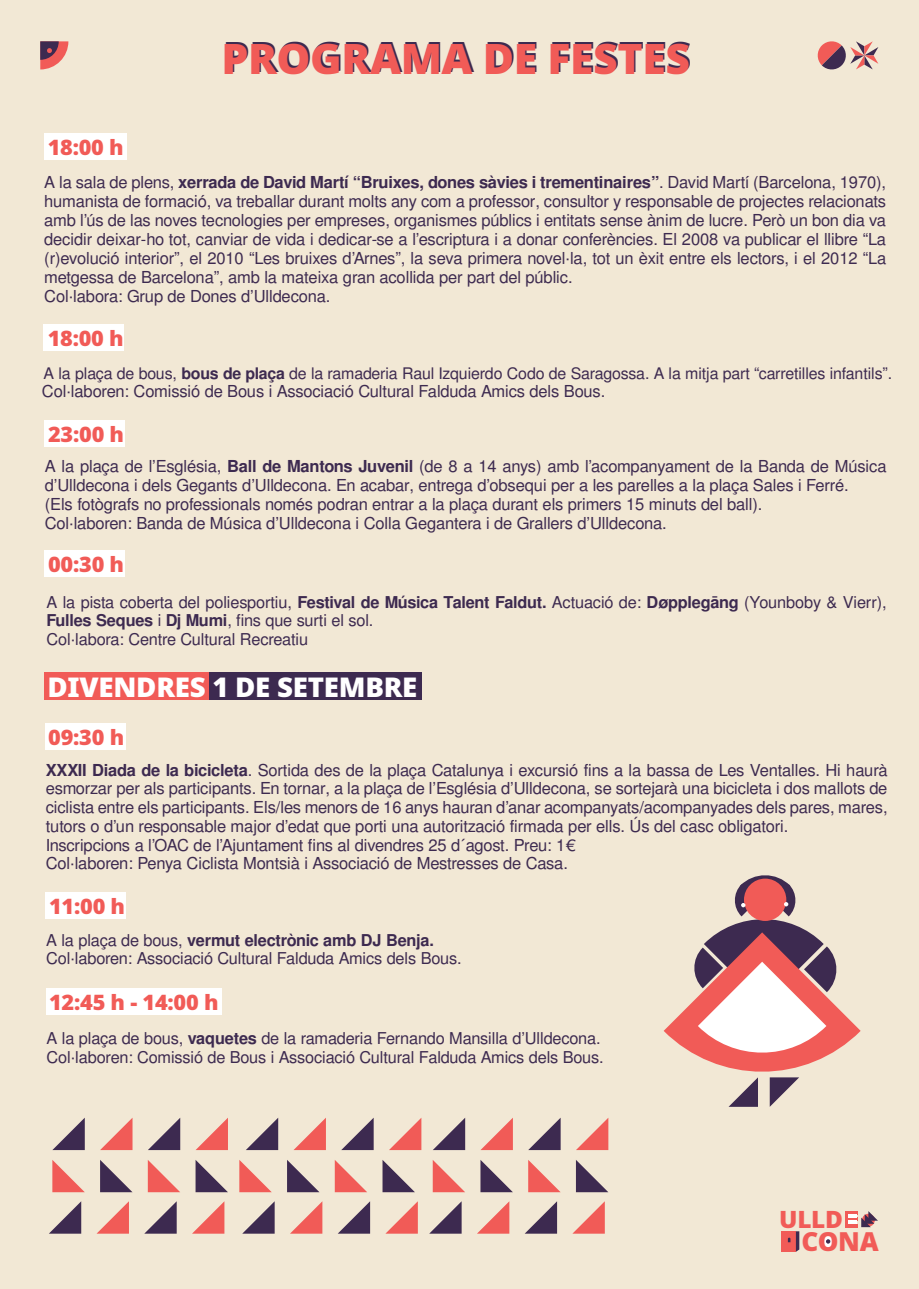
<style>
.page{position:relative;width:919px;height:1289px;background:#fff}
.page>*{position:absolute;margin:0;border:0;box-sizing:border-box;transform-origin:0 0}
.t1{font:900 41.7px "Noto Sans";letter-spacing:-.01em;color:#3d2a50}
.t2{font:900 27px "Noto Sans";letter-spacing:-.01em;color:#fff}
.t3{font:900 26.1px "Noto Sans";color:#f15b57}
.t4{font:900 23.7px "Noto Sans";color:#f15b57}
.t5{font:900 21.15px "Noto Sans";letter-spacing:-.01em;color:#f15b57}
.t6{font:16.5px/18.9px "Free Sans";letter-spacing:-.015em;color:#3d2a50}
.t7{font:16.35px/18.8px "Free Sans";letter-spacing:-.005em;color:#3d2a50}
.t8{font:15.9px "Free Sans";letter-spacing:-.005em;color:#3d2a50}
.s1{font-weight:700}
</style>
<div class="page">
<div style="left:0;top:0;width:918px;height:1288px;background:#f2e8d5"></div>
<svg style="left:817px;top:41px;width:61px;height:29px"></svg>
<svg style="left:40px;top:41px;width:28px;height:28px"></svg>
<div style="left:781px;top:1231px;width:14px;height:20px;background:#f15b57"></div>
<svg style="left:787px;top:1231px;width:12px;height:20px"></svg>
<div style="left:821px;top:1234px;width:13px;height:14px;background:#fff;border-radius:50%"></div>
<svg style="left:826px;top:1239px;width:4px;height:4px"></svg>
<svg style="left:845px;top:1211px;width:32px;height:16px"></svg>
<div style="left:44px;top:133px;width:82px;height:26px;background:#fff"></div>
<div style="left:44px;top:324px;width:80px;height:27px;background:#fff"></div>
<div style="left:45px;top:421px;width:80px;height:26px;background:#fff"></div>
<div style="left:45px;top:551px;width:80px;height:26px;background:#fff"></div>
<svg style="left:576px;top:1160px;width:32px;height:32px"></svg>
<svg style="left:528px;top:1160px;width:32px;height:32px"></svg>
<svg style="left:480px;top:1160px;width:33px;height:32px"></svg>
<svg style="left:432px;top:1160px;width:33px;height:32px"></svg>
<svg style="left:382px;top:1160px;width:33px;height:32px"></svg>
<svg style="left:335px;top:1160px;width:32px;height:32px"></svg>
<svg style="left:287px;top:1160px;width:32px;height:32px"></svg>
<svg style="left:239px;top:1160px;width:33px;height:32px"></svg>
<svg style="left:195px;top:1160px;width:33px;height:32px"></svg>
<svg style="left:148px;top:1160px;width:32px;height:32px"></svg>
<svg style="left:100px;top:1160px;width:32px;height:32px"></svg>
<svg style="left:52px;top:1160px;width:33px;height:32px"></svg>
<svg style="left:52px;top:1117px;width:33px;height:33px"></svg>
<svg style="left:100px;top:1118px;width:32px;height:32px"></svg>
<svg style="left:148px;top:1118px;width:32px;height:32px"></svg>
<svg style="left:196px;top:1118px;width:32px;height:32px"></svg>
<svg style="left:246px;top:1118px;width:32px;height:32px"></svg>
<svg style="left:293px;top:1118px;width:33px;height:32px"></svg>
<svg style="left:341px;top:1118px;width:32px;height:32px"></svg>
<svg style="left:389px;top:1118px;width:32px;height:32px"></svg>
<svg style="left:433px;top:1118px;width:32px;height:32px"></svg>
<svg style="left:480px;top:1118px;width:33px;height:32px"></svg>
<svg style="left:528px;top:1118px;width:32px;height:32px"></svg>
<svg style="left:576px;top:1118px;width:32px;height:32px"></svg>
<svg style="left:49px;top:1201px;width:32px;height:32px"></svg>
<svg style="left:97px;top:1201px;width:32px;height:32px"></svg>
<svg style="left:145px;top:1201px;width:32px;height:32px"></svg>
<svg style="left:193px;top:1202px;width:31px;height:31px"></svg>
<svg style="left:243px;top:1202px;width:31px;height:31px"></svg>
<svg style="left:291px;top:1202px;width:31px;height:31px"></svg>
<svg style="left:338px;top:1201px;width:32px;height:32px"></svg>
<svg style="left:386px;top:1201px;width:32px;height:32px"></svg>
<svg style="left:430px;top:1202px;width:31px;height:31px"></svg>
<svg style="left:478px;top:1202px;width:31px;height:31px"></svg>
<svg style="left:525px;top:1201px;width:32px;height:32px"></svg>
<svg style="left:573px;top:1202px;width:31px;height:31px"></svg>
<div style="left:45px;top:672px;width:164px;height:28px;background:#f15b57"></div>
<div style="left:209px;top:672px;width:212px;height:28px;background:#3d2a50"></div>
<div style="left:45px;top:723px;width:80px;height:27px;background:#fff"></div>
<div style="left:46px;top:892px;width:80px;height:26px;background:#fff"></div>
<div style="left:46px;top:988px;width:175px;height:27px;background:#fff"></div>
<svg style="left:663px;top:875px;width:197px;height:231px"></svg>
<p class="t5" style="left:48px;top:131px;width:78px">18:00 h</p>
<h1 class="t1" style="left:223px;top:25px;width:470px">PROGRAMA DE FESTES</h1>
<p class="t6" style="left:44px;top:174px;width:843px">A la sala de plens, <span class="s1">xerrada de David Martí “Bruixes, dones sàvies i trementinaires”</span>. David Martí (Barcelona, 1970), humanista de formació, va treballar durant molts any com a professor, consultor y responsable de projectes relacionats amb l’ús de las noves tecnologies per empreses, organismes públics i entitats sense ànim de lucre. Però un bon dia va decidir deixar-ho tot, canviar de vida i dedicar-se a l’escriptura i a donar conferències. El 2008 va publicar el llibre “La (r)evolució interior”, el 2010 “Les bruixes d’Arnes”, la seva primera novel·la, tot un èxit entre els lectors, i el 2012 “La metgessa de Barcelona”, amb la mateixa gran acollida per part del públic.<br>Col·labora: Grup de Dones d’Ulldecona.</p>
<p class="t5" style="left:48px;top:322px;width:78px">18:00 h</p>
<p class="t8" style="left:44px;top:362px;width:850px">A la plaça de bous, <span class="s1">bous de plaça</span> de la ramaderia Raul Izquierdo Codo de Saragossa. A la mitja part “carretilles infantils”.</p>
<p class="t6" style="left:42px;top:383px;width:564px">Col·laboren: Comissió de Bous i Associació Cultural Falduda Amics dels Bous.</p>
<p class="t5" style="left:48px;top:418px;width:78px">23:00 h</p>
<p class="t6" style="left:45px;top:457px;width:843px">A la plaça de l’Església, <span class="s1">Ball de Mantons Juvenil</span> (de 8 a 14 anys) amb l’acompanyament de la Banda de Música d’Ulldecona i dels Gegants d’Ulldecona. En acabar, entrega d’obsequi per a les parelles a la plaça Sales i Ferré.<br>(Els fotògrafs no professionals només podran entrar a la plaça durant els primers 15 minuts del ball).<br>Col·laboren: Banda de Música d’Ulldecona i Colla Gegantera i de Grallers d’Ulldecona.</p>
<p class="t5" style="left:48px;top:548px;width:78px">00:30 h</p>
<p class="t7" style="left:47px;top:594px;width:841px">A la pista coberta del poliesportiu, <span class="s1">Festival de Música Talent Faldut.</span> Actuació de: <span class="s1">Døpplegāng</span> (Younboby &amp; Vierr),</p>
<p class="t7" style="left:47px;top:612px;width:328px"><span class="s1">Fulles Seques</span> i <span class="s1">Dj Mumi</span>, fins que surti el sol.<br>Col·labora: Centre Cultural Recreatiu</p>
<h2 class="t2" style="left:48px;top:666px;width:371px">DIVENDRES 1 DE SETEMBRE</h2>
<p class="t5" style="left:48px;top:721px;width:78px">09:30 h</p>
<p class="t6" style="left:46px;top:761px;width:843px;text-align:justify"><span class="s1">XXXII Diada de la bicicleta</span>. Sortida des de la plaça Catalunya i excursió fins a la bassa de Les Ventalles. Hi haurà esmorzar per als participants. En tornar, a la plaça de l’Església d’Ulldecona, se sortejarà una bicicleta i dos mallots de ciclista entre els participants. Els/les menors de 16 anys hauran d’anar acompanyats/acompanyades dels pares, mares,</p>
<p class="t6" style="left:46px;top:817px;width:744px">tutors o d’un responsable major d’edat que porti una autorització firmada per ells. Ús del casc obligatori.</p>
<p class="t6" style="left:46px;top:837px;width:532px;line-height:18px">Inscripcions a l’OAC de l’Ajuntament fins al divendres 25 d´agost. Preu: 1€<br>Col·laboren: Penya Ciclista Montsià i Associació de Mestresses de Casa.</p>
<p class="t5" style="left:49px;top:890px;width:78px">11:00 h</p>
<p class="t7" style="left:46px;top:931px;width:417px">A la plaça de bous, <span class="s1">vermut electrònic amb DJ Benja.<br></span>Col·laboren: Associació Cultural Falduda Amics dels Bous.</p>
<p class="t5" style="left:49px;top:986px;width:171px">12:45 h - 14:00 h</p>
<p class="t7" style="left:47px;top:1029px;width:558px">A la plaça de bous, <span class="s1">vaquetes</span> de la ramaderia Fernando Mansilla d’Ulldecona.<br>Col·laboren: Comissió de Bous i Associació Cultural Falduda Amics dels Bous.</p>
<h3 class="t4" style="left:779px;top:1201px;width:65px">ULLD</h3>
<h3 class="t3" style="left:801px;top:1221px;width:79px">CONA</h3>
</div>
